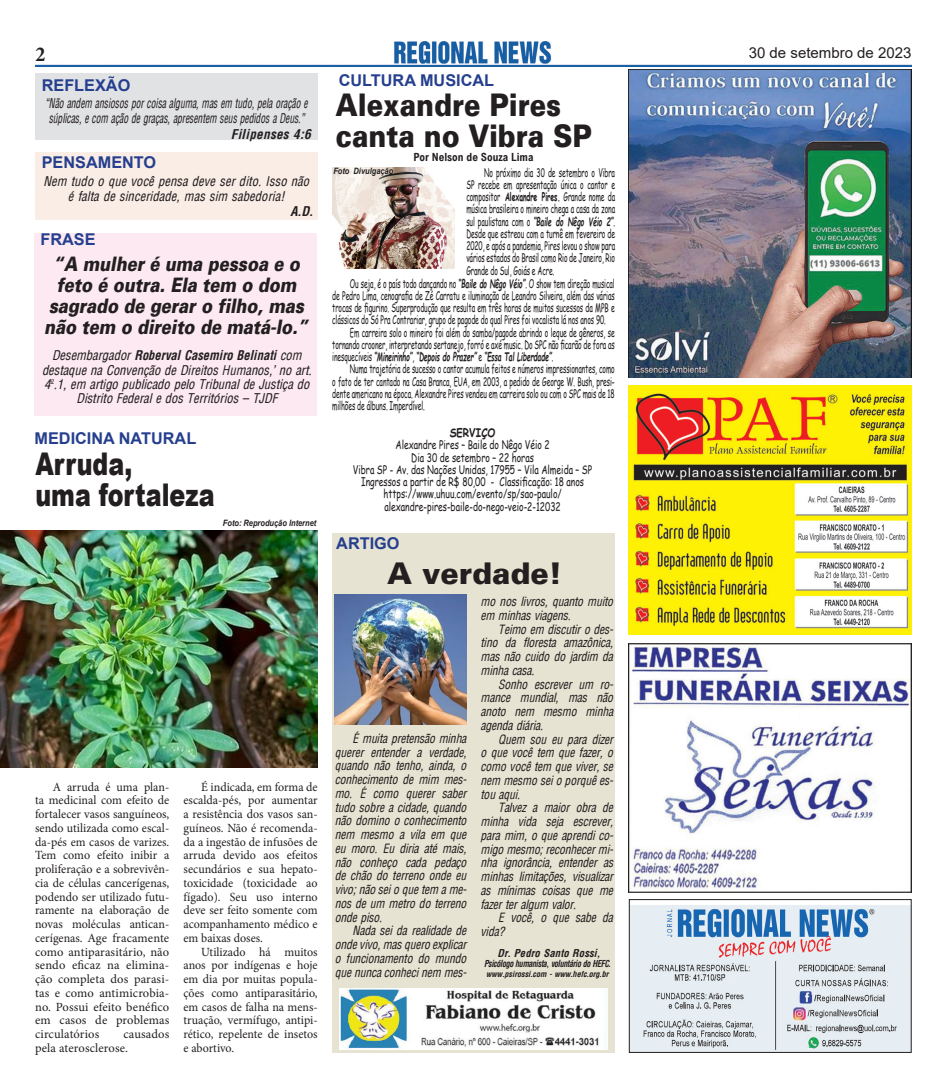
<style>
.page{position:relative;width:947px;height:1088px;background:#fff}
.page>*{position:absolute;margin:0;border:0;box-sizing:border-box;transform-origin:0 0}
.t1{font:31.25px/31.2px "USA Black";color:#231f20;scale:.86 1}
.t2{font:900 31.25px "Arial";color:#231f20;scale:.76 1}
.t3{font:30px "USA Black";color:#231f20}
.t4{font:700 condensed 21.25px "Minion Pro";color:#231f20}
.t5{font:italic 20px/21.2px "USA Black";color:#231f20;text-align:center;scale:.82 1}
.t6{font:700 16.25px "Arial";color:#253f8e}
.t7{font:15px "Arial";color:#231f20}
.t8{font:italic condensed 13.12px/14.4px "Arena";color:#231f20;text-align:center;scale:.95 1}
.t9{font:italic condensed 13.12px/14.4px "Arena";color:#231f20;scale:.72 1}
.t10{font:italic 700 condensed 13.12px "Arena";color:#231f20;scale:.95 1}
.t11{font:italic 700 condensed 13.12px "Arena";letter-spacing:.02em;color:#231f20}
.t12{font:italic 700 condensed 13.12px "Arena";color:#231f20}
.t13{font:italic condensed 12.5px/13.8px "Arena";letter-spacing:-.01em;color:#231f20;text-align:justify;scale:.92 1}
.t14{font:12.5px/13.8px "Minion Pro";color:#231f20;text-align:justify;scale:.96 1}
.t15{font:12.5px/13.8px "Minion Pro";color:#231f20}
.t16{font:11.88px/12.2px "Comic Sans MS";letter-spacing:-.01em;color:#231f20;text-align:justify;scale:.57 1}
.t17{font:11.88px "Comic Sans MS";letter-spacing:-.01em;color:#231f20;scale:.72 1}
.t18{font:700 11.88px "Comic Sans MS";color:#231f20;scale:.84 1}
.t19{font:700 11.25px "Arial Nova Cond";color:#231f20}
.t20{font:italic 700 condensed 10.62px "Arena";letter-spacing:.01em;color:#231f20}
.t21{font:italic 700 condensed 9.38px "Arena";letter-spacing:-.04em;color:#231f20;scale:.85 1}
.t22{font:italic 700 8.75px "Arial";color:#231f20;scale:.85 1}
.t23{font:italic 700 condensed 8.12px "Arena";color:#231f20}
.s1{font-weight:400}
.s2{font-weight:700}
.s3{font-weight:700;font-style:italic}
</style>
<div class="page">
<div style="left:35px;top:233px;width:282px;height:182px;background:#fce9f1"></div>
<div style="left:35px;top:152px;width:282px;height:67px;background:#faede6"></div>
<div style="left:35px;top:73px;width:283px;height:67px;background:#e1e2e4"></div>
<img style="left:35px;top:42px;width:876px;height:25px">
<img style="left:630px;top:905px;width:279px;height:146px">
<div style="left:628px;top:899px;width:283px;height:154px;border:1px solid #231f20"></div>
<img style="left:628px;top:69px;width:283px;height:309px">
<img style="left:628px;top:386px;width:283px;height:248px">
<div style="left:332px;top:533px;width:282px;height:520px;background:#e7e3d2"></div>
<img style="left:339px;top:989px;width:268px;height:61px">
<img style="left:631px;top:645px;width:278px;height:245px">
<div style="left:628px;top:643px;width:283px;height:249px;border:1px solid #231f20"></div>
<img style="left:334px;top:594px;width:132px;height:131px">
<img style="left:0;top:530px;width:317px;height:237px">
<img style="left:332px;top:167px;width:122px;height:102px">
<p class="t4" style="left:35px;top:39px;width:11px">2</p>
<p class="t7" style="left:748px;top:43px;width:164px">30 de setembro de 2023</p>
<p class="t6" style="left:42px;top:74px;width:90px">REFLEXÃO</p>
<p class="t6" style="left:338px;top:69px;width:157px">CULTURA MUSICAL</p>
<p class="t9" style="left:45px;top:97px;width:366px">“Não andem ansiosos por coisa alguma, mas em tudo, pela oração e súplicas, e com ação de graças, apresentem seus pedidos a Deus.”</p>
<p class="t6" style="left:42px;top:151px;width:116px">PENSAMENTO</p>
<p class="t11" style="left:231px;top:126px;width:81px">Filipenses 4:6</p>
<p class="t8" style="left:43px;top:174px;width:281px">Nem tudo o que você pensa deve ser dito. Isso não</p>
<p class="t8" style="left:68px;top:189px;width:229px">é falta de sinceridade, mas sim sabedoria!</p>
<p class="t6" style="left:40px;top:228px;width:57px">FRASE</p>
<p class="t12" style="left:290px;top:203px;width:24px">A.D.</p>
<p class="t5" style="left:44px;top:252px;width:324px">“A mulher é uma pessoa e o feto é outra. Ela tem o dom sagrado de gerar o filho, mas não tem o direito de matá-lo.”</p>
<p class="t10" style="left:52px;top:348px;width:264px"><span class="s1">Desembargador</span> Roberval Casemiro Belinati <span class="s1">com</span></p>
<p class="t8" style="left:42px;top:363px;width:285px">destaque na Convenção de Direitos Humanos,’ no art.<br>4º.1, em artigo publicado pelo Tribunal de Justiça do<br>Distrito Federal e dos Territórios – TJDF</p>
<p class="t6" style="left:35px;top:427px;width:163px">MEDICINA NATURAL</p>
<p class="t2" style="left:35px;top:441px;width:129px">Arruda,</p>
<p class="t2" style="left:35px;top:473px;width:237px">uma fortaleza</p>
<p class="t22" style="left:223px;top:517px;width:111px">Foto: Reprodução Internet</p>
<p class="t14" style="left:35px;top:780px;width:141px;text-indent:18px">A arruda é uma plan&shy;ta medicinal com efeito de fortalecer vasos sanguíneos, sendo utilizada como escal&shy;da-pés em casos de varizes.<br>Tem como efeito inibir a proliferação e a sobrevivên&shy;cia de células cancerígenas, podendo ser utilizado futu&shy;ramente na elaboração de novas moléculas antican&shy;cerígenas. Age fracamente como antiparasitário, não sendo eficaz na elimina&shy;ção completa dos parasi&shy;tas e como antimicrobia&shy;no. Possui efeito benéfico em casos de problemas circulatórios</p>
<p class="t15" style="left:35px;top:1027px;width:136px;text-indent:88px">causados pela aterosclerose.</p>
<p class="t14" style="left:183px;top:780px;width:141px;text-indent:18px">É indicada, em forma de escalda-pés, por aumentar a resistência dos vasos san&shy;guíneos. Não é recomenda&shy;da a ingestão de infusões de arruda devido aos efeitos secundários e sua hepato&shy;toxicidade (toxicidade ao fígado). Seu uso interno deve ser feito somente com acompanhamento médico e em baixas doses.</p>
<p class="t14" style="left:183px;top:945px;width:141px;text-indent:18px">Utilizado há muitos anos por indígenas e hoje em dia por muitas popula&shy;ções como antiparasitário, em casos de falha na mens&shy;truação, vermífugo, antipi&shy;rético, repelente de insetos e abortivo.</p>
<p class="t1" style="left:335px;top:88px;width:299px">Alexandre Pires canta no Vibra SP</p>
<p class="t19" style="left:413px;top:150px;width:121px">Por Nelson de Souza Lima</p>
<p class="t16" style="left:466px;top:166px;width:262px;text-indent:18px">No próximo dia 30 de setembro o Vibra SP recebe em apresentação única o cantor e compositor <span class="s2">Alexandre Pires.</span> Grande nome da música brasileira o mineiro chega a casa da zona sul paulistana com o <span class="s3">“Baile do Nêgo Véio 2”</span>.<br>Desde que estreou com a turnê em fevereiro de 2020, e após a pandemia, Pires levou o show para vários estados do Brasil como Rio de Janeiro, Rio Grande do Sul, Goiás e Acre.</p>
<p class="t22" style="left:333px;top:165px;width:72px">Foto Divulgação</p>
<p class="t16" style="left:332px;top:277px;width:497px;text-indent:18px">Ou seja, é o país todo dançando no <span class="s3">“Baile do Nêgo Véio”</span>. O show tem direção musical de Pedro Lima, cenografia de Zé Carratu e iluminação de Leandro Silveira, além das várias trocas de figurino. Superprodução que resulta em três horas de muitos sucessos da MPB e clássicos do Só Pra Contrariar, grupo de pagode do qual Pires foi vocalista lá nos anos 90.</p>
<p class="t16" style="left:332px;top:326px;width:497px;text-indent:18px">Em carreira solo o mineiro foi além do samba/pagode abrindo o leque de gêneros, se tornando crooner, interpretando sertanejo, forró e axé music. Do SPC não ficarão de fora as inesquecíveis <span class="s3">“Mineirinho”</span>, <span class="s3">“Depois do Prazer”</span> e <span class="s3">“Essa Tal Liberdade”</span>.</p>
<p class="t16" style="left:332px;top:363px;width:497px;text-indent:18px">Numa trajetória de sucesso o cantor acumula feitos e números impressionantes, como o fato de ter cantado na Casa Branca, EUA, em 2003, a pedido de George W. Bush, presi&shy;dente americano na época. Alexandre Pires vendeu em carreira solo ou com o SPC mais de 18 milhões de álbuns. Imperdível.</p>
<p class="t18" style="left:449px;top:424px;width:56px">SERVIÇO</p>
<p class="t17" style="left:395px;top:436px;width:215px">Alexandre Pires – Baile do Nêgo Véio 2</p>
<p class="t17" style="left:411px;top:448px;width:172px">Dia 30 de setembro – 22 horas</p>
<p class="t17" style="left:353px;top:461px;width:334px">Vibra SP - Av. das Nações Unidas, 17955 – Vila Almeida – SP</p>
<p class="t17" style="left:361px;top:473px;width:311px">Ingressos a partir de R$ 80,00 - Classificação: 18 anos</p>
<p class="t17" style="left:383px;top:485px;width:249px">https://www.uhuu.com/evento/sp/sao-paulo/</p>
<p class="t17" style="left:384px;top:497px;width:246px">alexandre-pires-baile-do-nego-veio-2-12032</p>
<p class="t6" style="left:336px;top:532px;width:65px">ARTIGO</p>
<p class="t3" style="left:387px;top:554px;width:176px">A verdade!</p>
<p class="t13" style="left:334px;top:731px;width:145px;text-indent:18px">É muita pretensão minha querer entender a verdade, quando não tenho, ainda, o conhecimento de mim mes&shy;mo. É como querer saber tudo sobre a cidade, quando não domino o conhecimento nem mesmo a vila em que eu moro. Eu diria até mais, não conheço cada pedaço de chão do terreno onde eu vivo; não sei o que tem a me&shy;nos de um metro do terreno onde piso.</p>
<p class="t13" style="left:334px;top:924px;width:145px;text-indent:18px">Nada sei da realidade de onde vivo, mas quero explicar o funcionamento do mundo que nunca conheci nem mes-</p>
<p class="t13" style="left:480px;top:595px;width:145px">mo nos livros, quanto muito em minhas viagens.</p>
<p class="t13" style="left:480px;top:622px;width:146px;text-indent:18px">Teimo em discutir o des&shy;tino da floresta amazônica, mas não cuido do jardim da minha casa.</p>
<p class="t13" style="left:480px;top:677px;width:146px;text-indent:18px">Sonho escrever um ro&shy;mance mundial, mas não anoto nem mesmo minha agenda diária.</p>
<p class="t13" style="left:480px;top:732px;width:146px;text-indent:18px">Quem sou eu para dizer o que você tem que fazer, o como você tem que viver, se nem mesmo sei o porquê es&shy;tou aqui.</p>
<p class="t13" style="left:480px;top:801px;width:146px;text-indent:18px">Talvez a maior obra de minha vida seja escrever, para mim, o que aprendi co&shy;migo mesmo; reconhecer mi&shy;nha ignorância, entender as minhas limitações, visualizar as mínimas coisas que me fazer ter algum valor.</p>
<p class="t13" style="left:480px;top:911px;width:145px;text-indent:18px">E você, o que sabe da vida?</p>
<p class="t20" style="left:497px;top:947px;width:104px">Dr. Pedro Santo Rossi,</p>
<p class="t21" style="left:484px;top:958px;width:150px">Psicólogo humanista, voluntário do HEFC.</p>
<p class="t23" style="left:486px;top:969px;width:124px">www.psirossi.com - www.hefc.org.br</p>
</div>
